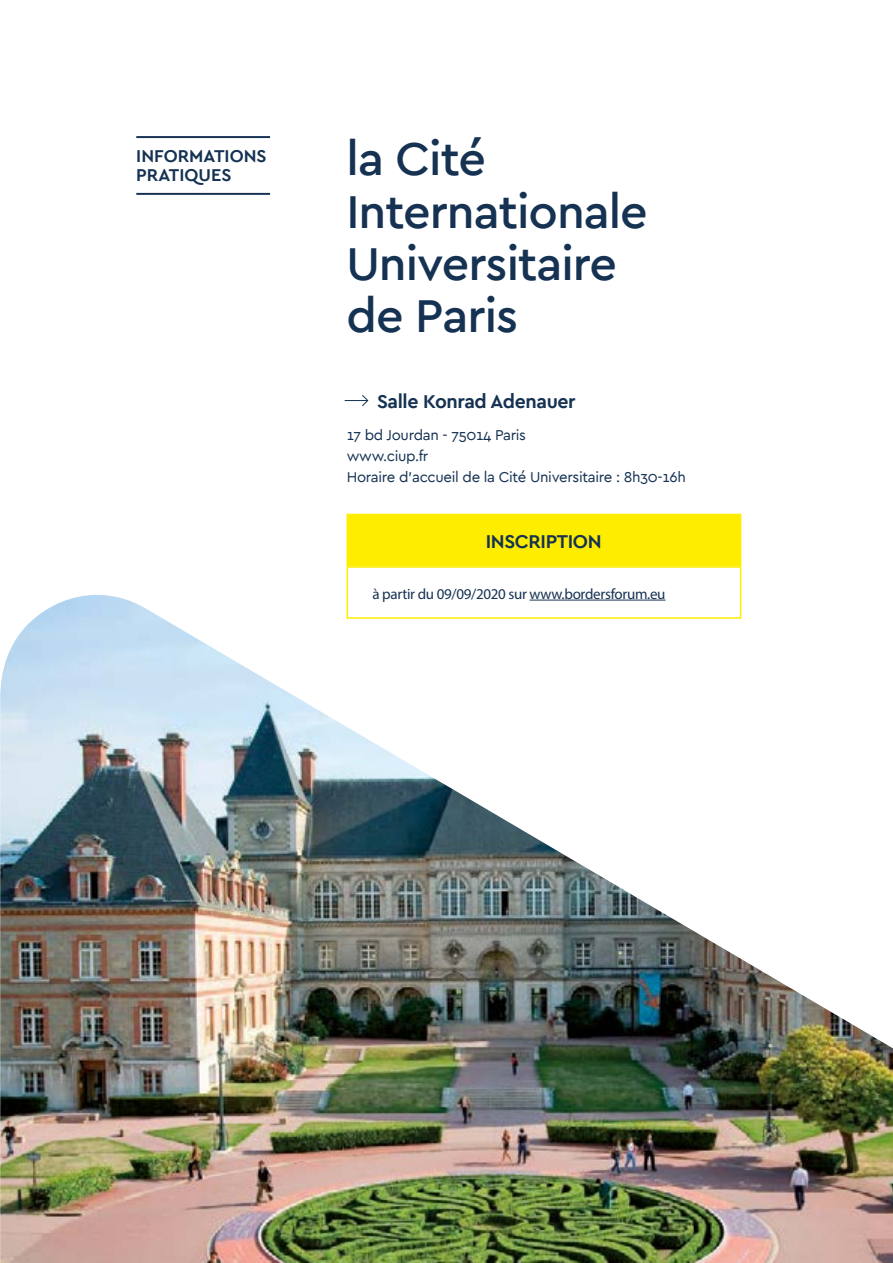
<style>
.page{position:relative;width:893px;height:1263px;background:#fff}
.page>*{position:absolute;margin:0;border:0;box-sizing:border-box;transform-origin:0 0}
.t1{font:500 48.45px/52.2px "Cera";letter-spacing:-.02em;color:#163253}
.t2{font:700 19.5px "Cera";letter-spacing:-.02em;color:#163253}
.t3{font:700 18px/19.8px "Cera";color:#163253}
.t4{font:15px/21px "Cera";letter-spacing:-.02em;color:#163253}
.t5{font:15px "Myriad Pro";letter-spacing:-.02em;color:#163253}
</style>
<div class="page">
<svg style="left:344px;top:395px;width:25px;height:12px"></svg>
<hr style="left:136px;top:193px;width:134px;height:2px;background:#163253">
<hr style="left:136px;top:136px;width:134px;height:2px;background:#163253">
<div style="left:347px;top:514px;width:394px;height:52px;background:#ffed00"></div>
<div style="left:347px;top:566px;width:394px;height:53px;background:#fff;border:2px solid #ffed00"></div>
<img style="left:0;top:595px;width:893px;height:668px">
<p class="t3" style="left:136px;top:145px;width:132px">INFORMATIONS<br>PRATIQUES</p>
<h1 class="t1" style="left:347px;top:131px;width:303px">la Cité<br>Internationale<br>Universitaire de Paris</h1>
<h2 class="t2" style="left:377px;top:389px;width:200px">Salle Konrad Adenauer</h2>
<p class="t4" style="left:347px;top:424px;width:341px">17 bd Jourdan - 75014 Paris<br>www.ciup.fr<br>Horaire d’accueil de la Cité Universitaire : 8h30-16h</p>
<h2 class="t2" style="left:486px;top:528px;width:117px">INSCRIPTION</h2>
<p class="t5" style="left:372px;top:584px;width:295px">à partir du 09/09/2020 sur www.bordersforum.eu</p>
</div>
